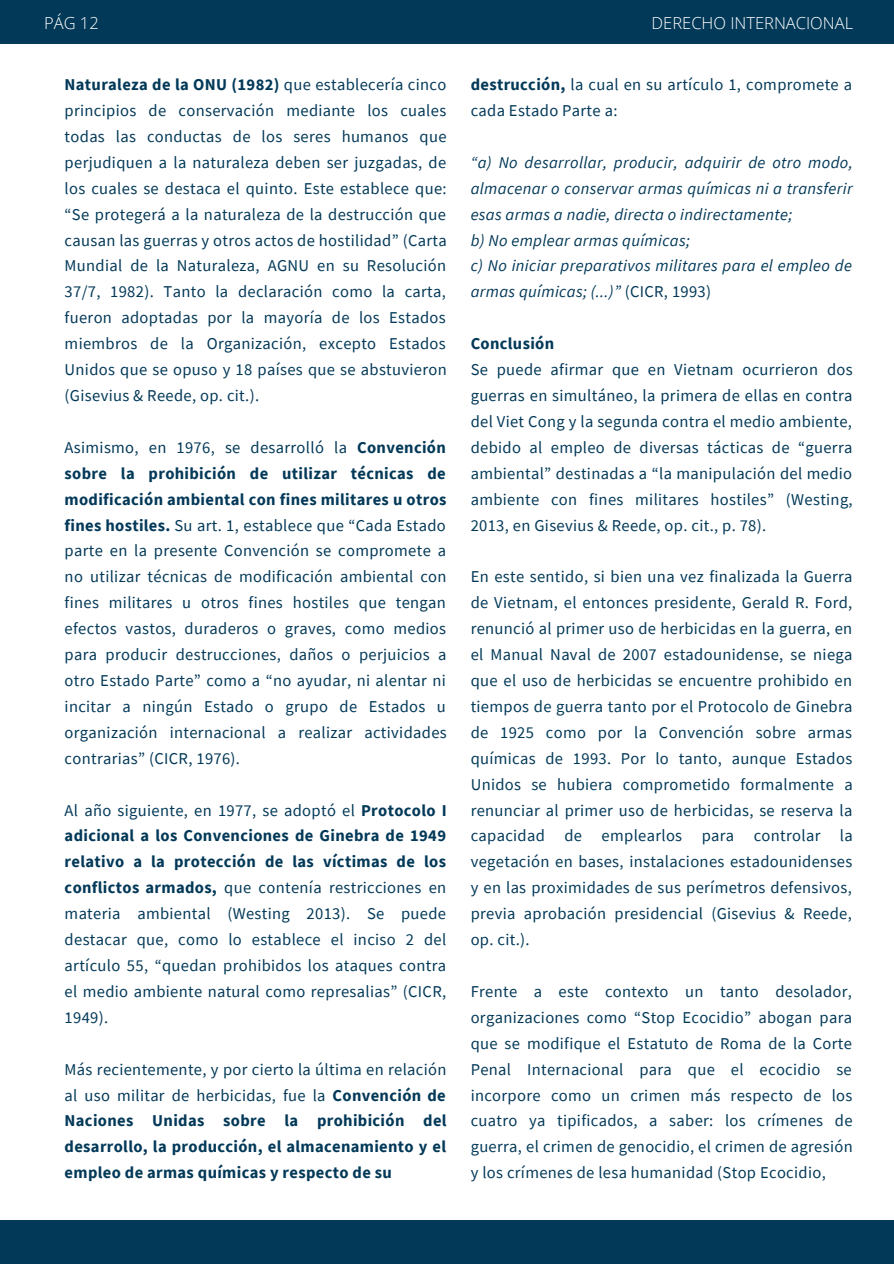
<style>
.page{position:relative;width:894px;height:1264px;background:#fff}
.page>*{position:absolute;margin:0;border:0;box-sizing:border-box;transform-origin:0 0}
.t1{font:16.5px/26px "Source Sans Pro";letter-spacing:.02em;color:#033958;text-align:justify}
.t2{font:italic 16.5px/26px "Source Sans Pro";letter-spacing:.02em;color:#033958;text-align:justify}
.t3{font:700 16.5px/26px "Source Sans Pro";letter-spacing:.02em;color:#033958;text-align:justify}
.t4{font:300 16.5px "Open Sans";color:#fff}
.s1{font-weight:700}
.s2{font-weight:400}
.s3{font-style:normal}
</style>
<div class="page">
<div style="left:0;top:0;width:893px;height:44px;background:#033958"></div>
<div style="left:0;top:1220px;width:893px;height:43px;background:#033958"></div>
<p class="t4" style="left:44px;top:11px;width:56px">PÁG 12</p>
<p class="t4" style="left:651px;top:11px;width:203px">DERECHO INTERNACIONAL</p>
<p class="t1" style="left:65px;top:71px;width:383px"><span class="s1">Naturaleza de la ONU (1982)</span> que establecería cinco principios de conservación mediante los cuales todas las conductas de los seres humanos que perjudiquen a la naturaleza deben ser juzgadas, de los cuales se destaca el quinto. Este establece que: “Se protegerá a la naturaleza de la destrucción que causan las guerras y otros actos de hostilidad” (Carta Mundial de la Naturaleza, AGNU en su Resolución 37/7, 1982). Tanto la declaración como la carta, fueron adoptadas por la mayoría de los Estados miembros de la Organización, excepto Estados Unidos que se opuso y 18 países que se abstuvieron (Gisevius &amp; Reede, op. cit.).</p>
<p class="t1" style="left:65px;top:434px;width:383px">Asimismo, en 1976, se desarrolló la <span class="s1">Convención sobre la prohibición de utilizar técnicas de modificación ambiental con fines militares u otros fines hostiles.</span> Su art. 1, establece que “Cada Estado parte en la presente Convención se compromete a no utilizar técnicas de modificación ambiental con fines militares u otros fines hostiles que tengan efectos vastos, duraderos o graves, como medios para producir destrucciones, daños o perjuicios a otro Estado Parte” como a “no ayudar, ni alentar ni incitar a ningún Estado o grupo de Estados u organización internacional a realizar actividades contrarias” (CICR, 1976).</p>
<p class="t1" style="left:65px;top:796px;width:383px">Al año siguiente, en 1977, se adoptó el <span class="s1">Protocolo I adicional a los Convenciones de Ginebra de 1949 relativo a la protección de las víctimas de los conflictos armados,</span> que contenía restricciones en materia ambiental (Westing 2013). Se puede destacar que, como lo establece el inciso 2 del artículo 55, “quedan prohibidos los ataques contra el medio ambiente natural como represalias” (CICR, 1949).</p>
<p class="t3" style="left:65px;top:1055px;width:383px"><span class="s2">Más recientemente, y por cierto la última en relación al uso militar de herbicidas, fue la</span> Convención de Naciones Unidas sobre la prohibición del desarrollo, la producción, el almacenamiento y el empleo de armas químicas y respecto de su</p>
<p class="t1" style="left:470px;top:71px;width:383px"><span class="s1">destrucción,</span> la cual en su artículo 1, compromete a cada Estado Parte a:</p>
<p class="t2" style="left:470px;top:149px;width:383px">“a) No desarrollar, producir, adquirir de otro modo, almacenar o conservar armas químicas ni a transferir esas armas a nadie, directa o indirectamente;</p>
<p class="t2" style="left:470px;top:227px;width:221px">b) No emplear armas químicas;</p>
<p class="t2" style="left:470px;top:252px;width:382px">c) No iniciar preparativos militares para el empleo de armas químicas; (...)” <span class="s3">(CICR, 1993)</span></p>
<p class="t3" style="left:470px;top:330px;width:85px">Conclusión</p>
<p class="t1" style="left:470px;top:356px;width:383px">Se puede afirmar que en Vietnam ocurrieron dos guerras en simultáneo, la primera de ellas en contra del Viet Cong y la segunda contra el medio ambiente, debido al empleo de diversas tácticas de “guerra ambiental” destinadas a “la manipulación del medio ambiente con fines militares hostiles” (Westing, 2013, en Gisevius &amp; Reede, op. cit., p. 78).</p>
<p class="t1" style="left:470px;top:563px;width:383px">En este sentido, si bien una vez finalizada la Guerra de Vietnam, el entonces presidente, Gerald R. Ford, renunció al primer uso de herbicidas en la guerra, en el Manual Naval de 2007 estadounidense, se niega que el uso de herbicidas se encuentre prohibido en tiempos de guerra tanto por el Protocolo de Ginebra de 1925 como por la Convención sobre armas químicas de 1993. Por lo tanto, aunque Estados Unidos se hubiera comprometido formalmente a renunciar al primer uso de herbicidas, se reserva la capacidad de emplearlos para controlar la vegetación en bases, instalaciones estadounidenses y en las proximidades de sus perímetros defensivos, previa aprobación presidencial (Gisevius &amp; Reede, op. cit.).</p>
<p class="t1" style="left:470px;top:978px;width:383px">Frente a este contexto un tanto desolador, organizaciones como “Stop Ecocidio” abogan para que se modifique el Estatuto de Roma de la Corte Penal Internacional para que el ecocidio se incorpore como un crimen más respecto de los cuatro ya tipificados, a saber: los crímenes de guerra, el crimen de genocidio, el crimen de agresión y los crímenes de lesa humanidad (Stop Ecocidio,</p>
</div>
